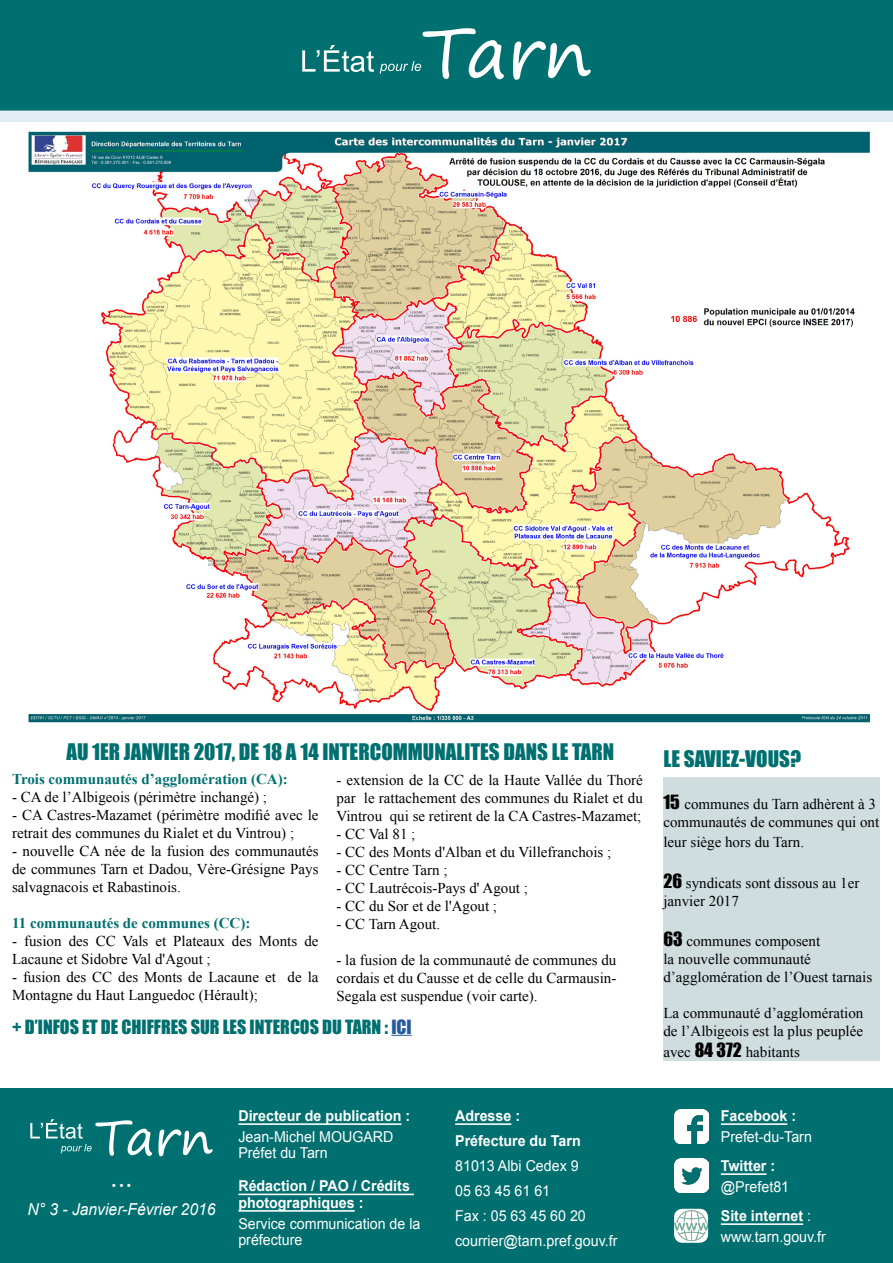
<style>
.page{position:relative;width:893px;height:1263px;background:#fff}
.page>*{position:absolute;margin:0;border:0;box-sizing:border-box;transform-origin:0 0}
.t1{font:21px "Impact";color:#006f70}
.t2{font:18px "Impact";color:#006f70}
.t3{font:italic 16.5px "Arial";color:#fff;scale:.95 1}
.t4{font:15px/18px "Times New Roman";color:#000}
.t5{font:15px/25px "Arial";color:#fff;scale:.95 1}
.t6{font:700 15px/16.5px "Arial";color:#fff;scale:.95 1}
.t7{font:700 15px "Times New Roman";color:#006f70}
.t8{font:12.75px "Arial";color:#fff;scale:.95 1}
.s1{color:#275b9b}
.s2{font-family:"Impact";font-size:18px}
.s3{font-weight:400}
</style>
<div class="page">
<div style="left:0;top:1089px;width:893px;height:174px;background:#006f70"></div>
<hr style="left:238px;top:1123px;width:163px;height:2px;background:#fff">
<hr style="left:238px;top:1193px;width:176px;height:2px;background:#fff">
<hr style="left:238px;top:1210px;width:117px;height:2px;background:#fff">
<hr style="left:455px;top:1123px;width:56px;height:2px;background:#fff">
<hr style="left:721px;top:1123px;width:66px;height:2px;background:#fff">
<hr style="left:721px;top:1173px;width:45px;height:2px;background:#fff">
<hr style="left:721px;top:1223px;width:82px;height:2px;background:#fff">
<img style="left:674px;top:1109px;width:34px;height:34px">
<img style="left:674px;top:1159px;width:34px;height:34px">
<img style="left:674px;top:1209px;width:34px;height:34px">
<svg style="left:30px;top:1119px;width:183px;height:37px"></svg>
<div style="left:663px;top:777px;width:217px;height:283px;background:#d0dddf"></div>
<svg style="left:391px;top:1035px;width:21px;height:1px"></svg>
<img style="left:28px;top:131px;width:842px;height:592px">
<div style="left:0;top:0;width:893px;height:111px;background:#006f70"></div>
<div style="left:0;top:111px;width:893px;height:11px;background:#e1edf3"></div>
<svg style="left:302px;top:45px;width:72px;height:27px"></svg>
<svg style="left:380px;top:28px;width:211px;height:52px"></svg>
<h1 class="t1" style="left:66px;top:735px;width:549px">AU 1ER JANVIER 2017, DE 18 A 14 INTERCOMMUNALITES DANS LE TARN</h1>
<p class="t7" style="left:12px;top:769px;width:277px">Trois communautés d’agglomération (CA):</p>
<p class="t4" style="left:12px;top:788px;width:256px">- CA de l’Albigeois (périmètre inchangé) ;</p>
<p class="t4" style="left:12px;top:806px;width:308px">- CA Castres-Mazamet (périmètre modifié avec le retrait des communes du Rialet et du Vintrou) ;</p>
<p class="t4" style="left:12px;top:842px;width:308px;text-align:justify">- nouvelle CA née de la fusion des communautés de communes Tarn et Dadou, Vère-Grésigne Pays salvagnacois et Rabastinois.</p>
<p class="t7" style="left:12px;top:913px;width:240px">11 communautés de communes (CC):</p>
<p class="t4" style="left:12px;top:932px;width:308px">- fusion des CC Vals et Plateaux des Monts de<br>Lacaune et Sidobre Val d'Agout ;</p>
<p class="t4" style="left:12px;top:968px;width:308px">- fusion des CC des Monts de Lacaune et de la<br>Montagne du Haut Languedoc (Hérault);</p>
<p class="t4" style="left:336px;top:770px;width:308px;text-align:justify">- extension de la CC de la Haute Vallée du Thoré par le rattachement des communes du Rialet et du Vintrou qui se retirent de la CA Castres-Mazamet;</p>
<p class="t4" style="left:336px;top:824px;width:80px">- CC Val 81 ;</p>
<p class="t4" style="left:336px;top:842px;width:276px">- CC des Monts d'Alban et du Villefranchois ;</p>
<p class="t4" style="left:336px;top:860px;width:113px">- CC Centre Tarn ;</p>
<p class="t4" style="left:336px;top:878px;width:193px">- CC Lautrécois-Pays d' Agout ;</p>
<p class="t4" style="left:336px;top:896px;width:162px">- CC du Sor et de l'Agout ;</p>
<p class="t4" style="left:336px;top:914px;width:105px">- CC Tarn Agout.</p>
<p class="t4" style="left:336px;top:950px;width:281px;text-align:justify">- la fusion de la communauté de communes du cordais et du Causse et de celle du Carmausin-Segala est suspendue (voir carte).</p>
<p class="t2" style="left:12px;top:1012px;width:401px">+ D’INFOS ET DE CHIFFRES SUR LES INTERCOS DU TARN : <span class="s1">ICI</span></p>
<h1 class="t1" style="left:663px;top:743px;width:139px">LE SAVIEZ-VOUS?</h1>
<p class="t4" style="left:663px;top:795px;width:217px"><span class="s2">15</span> communes du Tarn adhèrent à 3 communautés de communes qui ont</p>
<p class="t4" style="left:663px;top:832px;width:142px">leur siège hors du Tarn.</p>
<p class="t4" style="left:663px;top:874px;width:197px"><span class="s2">26</span> syndicats sont dissous au 1er janvier 2017</p>
<p class="t4" style="left:663px;top:931px;width:210px"><span class="s2">63</span> communes composent<br>la nouvelle communauté d’agglomération de l’Ouest tarnais</p>
<p class="t4" style="left:663px;top:1003px;width:201px">La communauté d’agglomération de l’Albigeois est la plus peuplée</p>
<p class="t4" style="left:663px;top:1043px;width:138px">avec <span class="s2">84 372</span> habitants</p>
<p class="t8" style="left:112px;top:1177px;width:22px">• • •</p>
<p class="t3" style="left:27px;top:1198px;width:199px">N° 3 - Janvier-Février 2016</p>
<p class="t6" style="left:238px;top:1108px;width:182px">Directeur de publication :</p>
<p class="t5" style="left:238px;top:1128px;width:165px;line-height:16.5px">Jean-Michel MOUGARD<br>Préfet du Tarn</p>
<p class="t6" style="left:238px;top:1178px;width:182px">Rédaction / PAO / Crédits photographiques :</p>
<p class="t5" style="left:238px;top:1215px;width:193px;line-height:16.5px">Service communication de la préfecture</p>
<p class="t6" style="left:455px;top:1104px;width:134px;line-height:25px">Adresse :<br>Préfecture du Tarn</p>
<p class="t5" style="left:455px;top:1153px;width:172px">81013 Albi Cedex 9<br>05 63 45 61 61<br>Fax : 05 63 45 60 20 courrier@tarn.pref.gouv.fr</p>
<p class="t6" style="left:721px;top:1108px;width:81px">Facebook :</p>
<p class="t5" style="left:721px;top:1124px;width:97px">Prefet-du-Tarn</p>
<p class="t6" style="left:721px;top:1158px;width:59px">Twitter :</p>
<p class="t6" style="left:721px;top:1172px;width:97px;line-height:29.2px"><span class="s3">@Prefet81<br></span>Site internet <span class="s3">:</span></p>
<p class="t5" style="left:721px;top:1224px;width:112px">www.tarn.gouv.fr</p>
</div>
